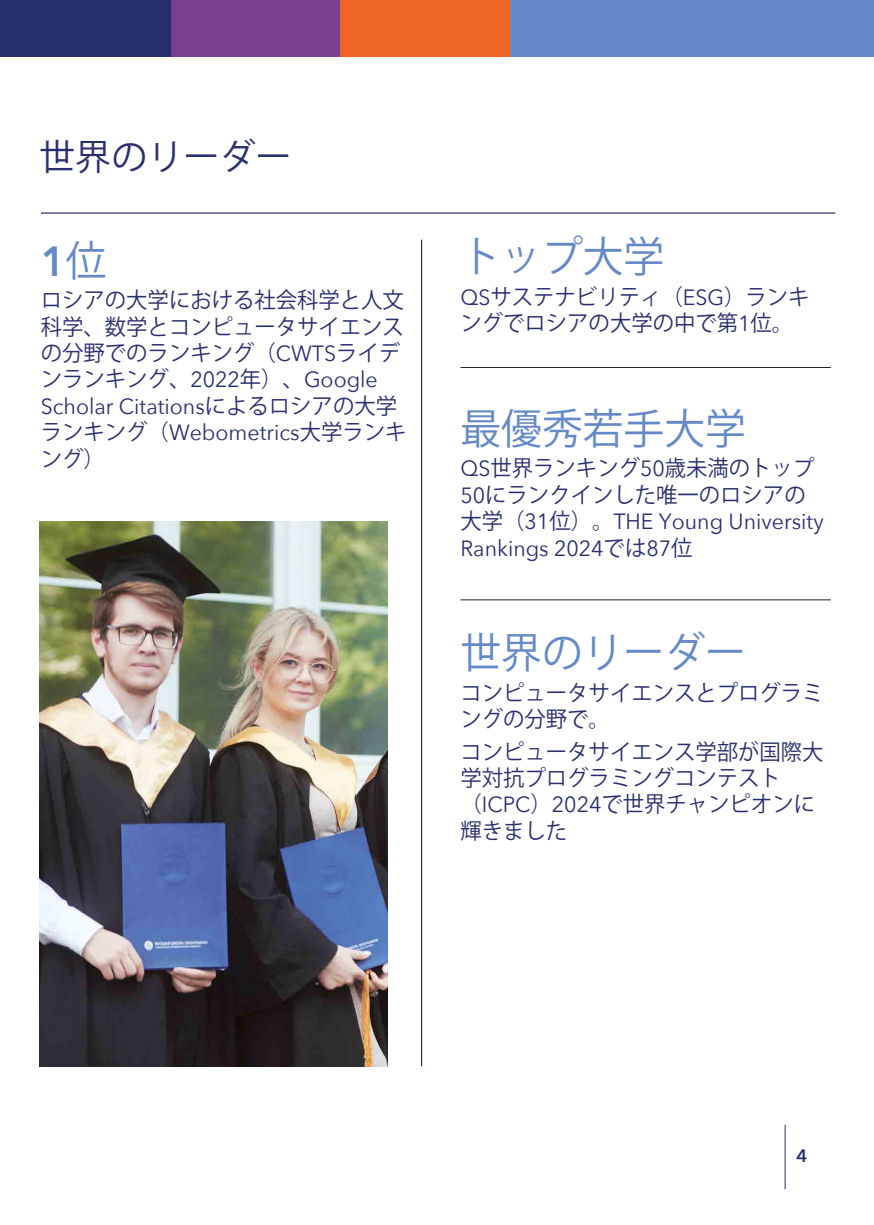
<style>
.page{position:relative;width:874px;height:1225px;background:#fff}
.page>*{position:absolute;margin:0;border:0;box-sizing:border-box;transform-origin:0 0}
.t1{font:42px "Koz Go Pr 6 N";color:#6589c6}
.t2{font:600 42px "Avenir Next";color:#6589c6}
.t3{font:36px "Koz Go Pr 6 N";color:#282f6e}
.t4{font:22px/26.4px "Koz Go Pr 6 N";color:#282f6e}
.t5{font:22px/26.4px "Avenir Next";color:#282f6e}
.t6{font:600 18px "Avenir Next";color:#282f6e}
.s1{font-family:"Koz Go Pr 6 N";font-weight:400}
.s2{font-family:"Avenir Next"}
.s3{font-family:"Koz Go Pr 6 N"}
</style>
<div class="page">
<hr style="left:784px;top:1124px;width:1px;height:65px;background:#282f6e">
<img style="left:40px;top:522px;width:347px;height:544px">
<hr style="left:41px;top:212px;width:793px;height:2px;background:#282f6e">
<hr style="left:421px;top:240px;width:1px;height:826px;background:#282f6e">
<hr style="left:460px;top:367px;width:370px;height:1px;background:#26201f">
<hr style="left:460px;top:599px;width:370px;height:1px;background:#26201f">
<div style="left:339px;top:0;width:171px;height:57px;background:#ec6524"></div>
<div style="left:169px;top:0;width:170px;height:57px;background:#783e90"></div>
<div style="left:0;top:0;width:170px;height:57px;background:#282f6e"></div>
<div style="left:510px;top:0;width:363px;height:57px;background:#6589c6"></div>
<h2 class="t3" style="left:39px;top:137px;width:253px">世界のリーダー</h2>
<h1 class="t2" style="left:41px;top:225px;width:67px">1<span class="s1">位</span></h1>
<p class="t4" style="left:41px;top:287px;width:364px">ロシアの大学における社会科学と人文科学、数学とコンピュータサイエンスの分野でのランキング（<span class="s2">CWTS</span>ライデンランキング、<span class="s2">2022</span>年）、<span class="s2">Google</span></p>
<p class="t5" style="left:41px;top:392px;width:357px">Scholar Citations<span class="s3">によるロシアの大学</span></p>
<p class="t4" style="left:41px;top:419px;width:367px">ランキング（<span class="s2">Webometrics</span>大学ランキング）</p>
<h1 class="t1" style="left:460px;top:233px;width:205px">トップ大学</h1>
<p class="t4" style="left:460px;top:284px;width:350px"><span class="s2">QS</span>サステナビリティ（<span class="s2">ESG</span>）ランキングでロシアの大学の中で第<span class="s2">1</span>位。</p>
<h1 class="t1" style="left:460px;top:405px;width:287px">最優秀若手大学</h1>
<p class="t4" style="left:460px;top:455px;width:355px"><span class="s2">QS</span>世界ランキング<span class="s2">50</span>歳未満のトップ<br><span class="s2">50</span>にランクインした唯一のロシアの</p>
<p class="t5" style="left:460px;top:507px;width:364px"><span class="s3">大学（</span>31<span class="s3">位）。</span>THE Young University<br>Rankings 2024<span class="s3">では</span>87<span class="s3">位</span></p>
<h1 class="t1" style="left:460px;top:629px;width:287px">世界のリーダー</h1>
<p class="t4" style="left:460px;top:680px;width:364px">コンピュータサイエンスとプログラミングの分野で。</p>
<p class="t4" style="left:460px;top:739px;width:364px">コンピュータサイエンス学部が国際大学対抗プログラミングコンテスト（<span class="s2">ICPC</span>）<span class="s2">2024</span>で世界チャンピオンに輝きました</p>
<p class="t6" style="left:796px;top:1140px;width:12px">4</p>
</div>
